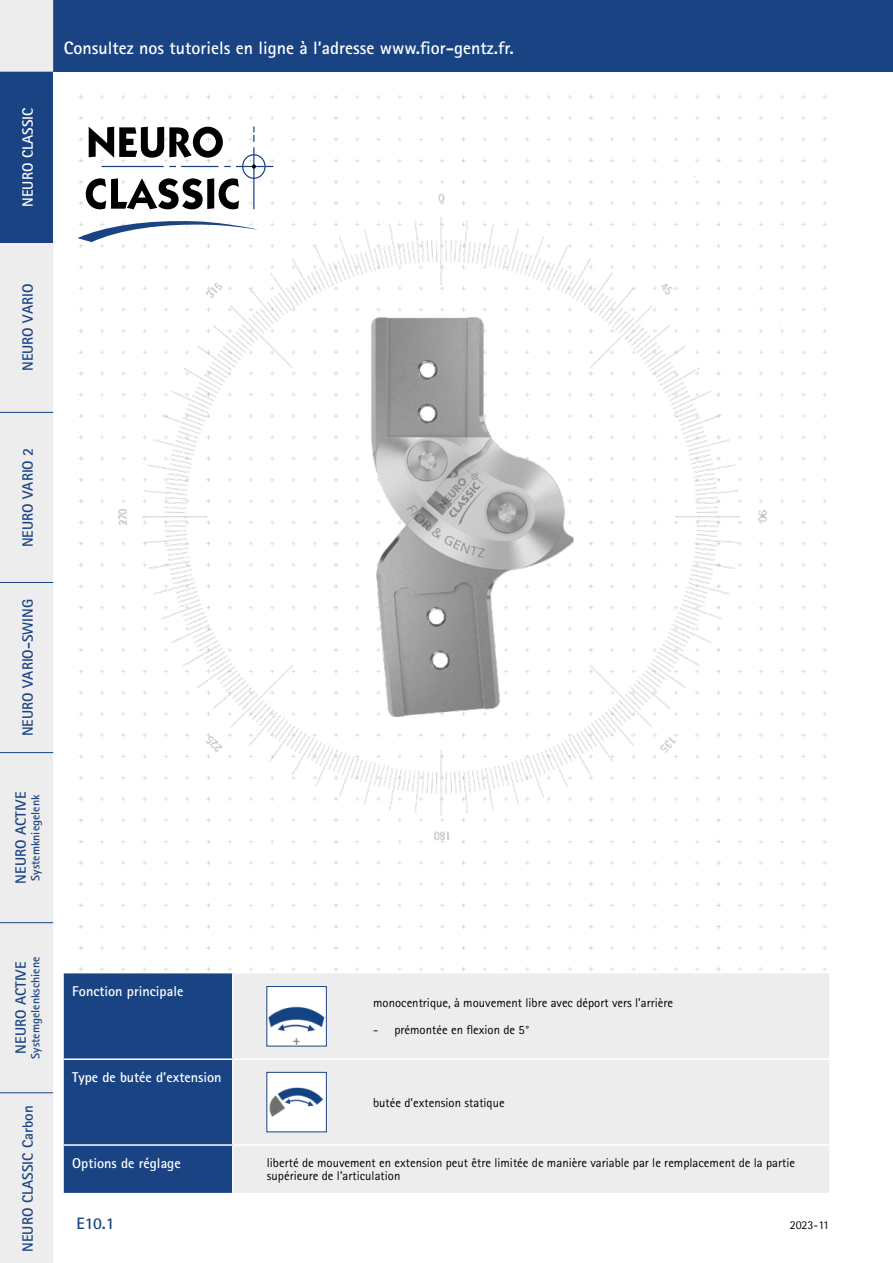
<style>
.page{position:relative;width:893px;height:1263px;background:#fff}
.page>*{position:absolute;margin:0;border:0;box-sizing:border-box;transform-origin:0 0}
.t1{font:700 18px "Rotis Sans Serif Pro";color:#fff}
.t2{font:700 16.5px "Rotis Sans Serif Pro";color:#194383}
.t3{font:700 15px "Rotis Sans Serif Pro";color:#194383}
.t4{font:700 15px "Rotis Sans Serif Pro";color:#fff}
.t5{font:700 14.25px "Rotis Sans Serif Pro";color:#fff}
.t6{font:12.75px/13.5px "Rotis Sans Serif Pro";color:#000}
.t7{font:700 12px "Rotis Sans Serif Pro";color:#194383}
.t8{font:12px "Rotis Sans Serif Pro";letter-spacing:-.01em;color:#000}
</style>
<div class="page">
<img style="left:78px;top:94px;width:749px;height:878px">
<img style="left:106px;top:166px;width:683px;height:697px">
<img style="left:322px;top:307px;width:255px;height:416px">
<svg style="left:77px;top:219px;width:181px;height:23px"></svg>
<hr style="left:236px;top:166px;width:37px;height:1px;background:#194383">
<hr style="left:181px;top:166px;width:37px;height:1px;background:#194383">
<hr style="left:101px;top:166px;width:63px;height:1px;background:#194383">
<hr style="left:253px;top:147px;width:1px;height:62px;background:#194383">
<svg style="left:253px;top:126px;width:1px;height:16px"></svg>
<div style="left:242px;top:154px;width:24px;height:25px;border:1px solid #194383;border-radius:50%"></div>
<svg style="left:252px;top:164px;width:4px;height:5px"></svg>
<svg style="left:86px;top:178px;width:153px;height:31px"></svg>
<svg style="left:89px;top:127px;width:134px;height:31px"></svg>
<div style="left:53px;top:0;width:840px;height:72px;background:#194383"></div>
<div style="left:0;top:1093px;width:53px;height:170px;background:#ededed"></div>
<div style="left:0;top:0;width:53px;height:1092px;background:#ededed"></div>
<div style="left:0;top:72px;width:53px;height:170px;background:#194383"></div>
<hr style="left:0;top:1092px;width:53px;height:1px;background:#194383">
<hr style="left:0;top:922px;width:53px;height:1px;background:#194383">
<hr style="left:0;top:752px;width:53px;height:1px;background:#194383">
<hr style="left:0;top:582px;width:53px;height:1px;background:#194383">
<hr style="left:0;top:412px;width:53px;height:1px;background:#194383">
<hr style="left:0;top:242px;width:53px;height:1px;background:#194383">
<div style="left:64px;top:973px;width:168px;height:220px;background:#194383"></div>
<div style="left:234px;top:973px;width:595px;height:220px;background:#ededed"></div>
<hr style="left:64px;top:1058px;width:169px;height:2px;background:#fff">
<hr style="left:233px;top:1058px;width:127px;height:2px;background:#fff">
<hr style="left:360px;top:1058px;width:469px;height:2px;background:#fff">
<hr style="left:64px;top:1144px;width:169px;height:2px;background:#fff">
<hr style="left:233px;top:1144px;width:127px;height:2px;background:#fff">
<hr style="left:360px;top:1144px;width:469px;height:2px;background:#fff">
<img style="left:268px;top:988px;width:57px;height:56px">
<div style="left:266px;top:986px;width:61px;height:60px;border:1px solid #194383"></div>
<img style="left:268px;top:1074px;width:57px;height:56px">
<div style="left:266px;top:1072px;width:61px;height:60px;border:1px solid #194383"></div>
<p class="t4" style="left:18px;top:207px;width:101px;rotate:-90deg">NEURO CLASSIC</p>
<p class="t3" style="left:18px;top:371px;width:89px;rotate:-90deg">NEURO VARIO</p>
<h1 class="t1" style="left:64px;top:37px;width:451px">Consultez nos tutoriels en ligne à l’adresse www.fior-gentz.fr.</h1>
<p class="t3" style="left:18px;top:547px;width:101px;rotate:-90deg">NEURO VARIO 2</p>
<p class="t3" style="left:18px;top:736px;width:139px;rotate:-90deg">NEURO VARIO-SWING</p>
<p class="t3" style="left:11px;top:883px;width:93px;rotate:-90deg">NEURO ACTIVE</p>
<p class="t7" style="left:28px;top:881px;width:88px;rotate:-90deg">Systemkniegelenk</p>
<p class="t3" style="left:11px;top:1054px;width:93px;rotate:-90deg">NEURO ACTIVE</p>
<p class="t7" style="left:28px;top:1058px;width:103px;rotate:-90deg">Systemgelenkschiene</p>
<p class="t3" style="left:18px;top:1252px;width:148px;rotate:-90deg">NEURO CLASSIC Carbon</p>
<p class="t5" style="left:72px;top:982px;width:113px">Fonction principale</p>
<p class="t5" style="left:72px;top:1068px;width:151px">Type de butée d’extension</p>
<p class="t6" style="left:373px;top:996px;width:302px">monocentrique, à mouvement libre avec déport vers l’arrière</p>
<p class="t6" style="left:373px;top:1023px;width:158px">- prémontée en flexion de 5°</p>
<p class="t6" style="left:373px;top:1095px;width:133px">butée d’extension statique</p>
<p class="t5" style="left:72px;top:1154px;width:110px">Options de réglage</p>
<p class="t6" style="left:267px;top:1156px;width:530px">liberté de mouvement en extension peut être limitée de manière variable par le remplacement de la partie supérieure de l’articulation</p>
<p class="t2" style="left:77px;top:1213px;width:40px">E10.1</p>
<p class="t8" style="left:790px;top:1218px;width:41px">2023-11</p>
</div>
